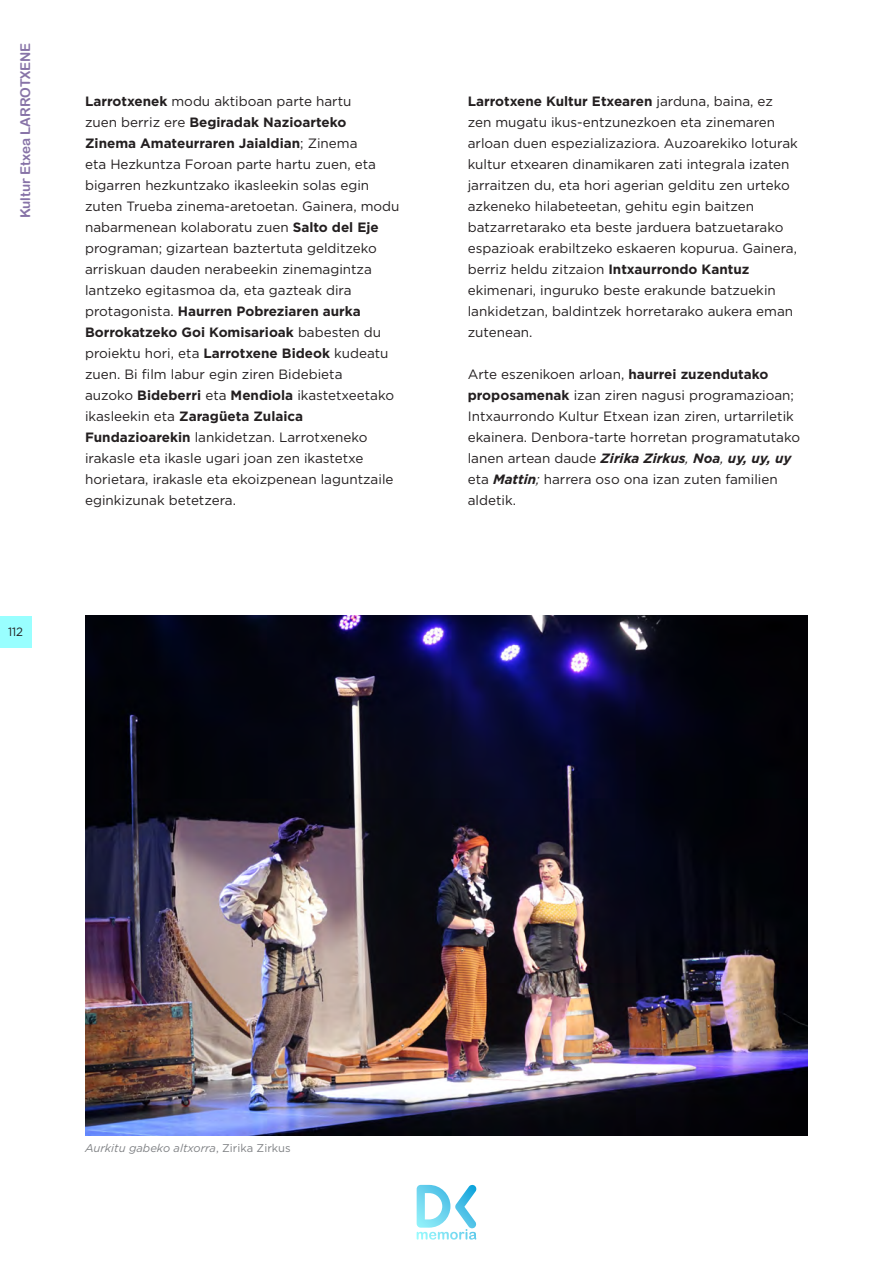
<style>
.page{position:relative;width:893px;height:1263px;background:#fff}
.page>*{position:absolute;margin:0;border:0;box-sizing:border-box;transform-origin:0 0}
.Cuerpo_de_texto{font:13.5px/21px "Gotham";color:#231f20}
.t1{font:13.5px "Arial Rounded MT Bold";color:#8773a7}
.t2{font:12px "Gotham";color:#231f20;scale:.96 1}
.Pie_de_foto_nuevo{font:italic 11.25px "Gotham";color:#808285}
.s1{font-weight:700}
.s2{font-weight:700;font-style:italic}
.s3{font-style:italic}
.s4{font-style:normal}
</style>
<div class="page">
<svg style="left:417px;top:1184px;width:60px;height:55px"></svg>
<div style="left:0;top:616px;width:31px;height:31px;background:#9ff"></div>
<img style="left:85px;top:616px;width:723px;height:519px">
<p class="t1" style="left:17px;top:218px;width:177px;rotate:-90deg">Kultur Etxea LARROTXENE</p>
<p class="t2" style="left:8px;top:624px;width:17px">112</p>
<p class="Cuerpo_de_texto" style="left:85px;top:90px;width:316px"><span class="s1">Larrotxenek</span> modu aktiboan parte hartu<br>zuen berriz ere <span class="s1">Begiradak Nazioarteko Zinema Amateurraren Jaialdian</span>; Zinema<br>eta Hezkuntza Foroan parte hartu zuen, eta bigarren hezkuntzako ikasleekin solas egin zuten Trueba zinema-aretoetan. Gainera, modu nabarmenean kolaboratu zuen <span class="s1">Salto del Eje </span>programan; gizartean baztertuta gelditzeko arriskuan dauden nerabeekin zinemagintza lantzeko egitasmoa da, eta gazteak dira protagonista. <span class="s1">Haurren Pobreziaren aurka Borrokatzeko Goi Komisarioak</span> babesten du proiektu hori, eta <span class="s1">Larrotxene Bideok</span> kudeatu zuen. Bi film labur egin ziren Bidebieta<br>auzoko <span class="s1">Bideberri</span> eta <span class="s1">Mendiola</span> ikastetxeetako ikasleekin eta <span class="s1">Zaragüeta Zulaica Fundazioarekin</span> lankidetzan. Larrotxeneko irakasle eta ikasle ugari joan zen ikastetxe horietara, irakasle eta ekoizpenean laguntzaile eginkizunak betetzera.</p>
<p class="Cuerpo_de_texto" style="left:468px;top:91px;width:332px"><span class="s1">Larrotxene Kultur Etxearen</span> jarduna, baina, ez zen mugatu ikus-entzunezkoen eta zinemaren arloan duen espezializaziora. Auzoarekiko loturak kultur etxearen dinamikaren zati integrala izaten jarraitzen du, eta hori agerian gelditu zen urteko azkeneko hilabeteetan, gehitu egin baitzen batzarretarako eta beste jarduera batzuetarako espazioak erabiltzeko eskaeren kopurua. Gainera, berriz heldu zitzaion <span class="s1">Intxaurrondo Kantuz </span>ekimenari, inguruko beste erakunde batzuekin lankidetzan, baldintzek horretarako aukera eman zutenean.</p>
<p class="Cuerpo_de_texto" style="left:468px;top:364px;width:334px">Arte eszenikoen arloan, <span class="s1">haurrei zuzendutako proposamenak</span> izan ziren nagusi programazioan; Intxaurrondo Kultur Etxean izan ziren, urtarriletik ekainera. Denbora-tarte horretan programatutako lanen artean daude <span class="s2">Zirika Zirkus</span><span class="s3">,</span> <span class="s2">Noa</span><span class="s3">,</span> <span class="s2">uy, uy, uy </span>eta <span class="s2">Mattin</span><span class="s3">;</span> harrera oso ona izan zuten familien aldetik.</p>
<p class="Pie_de_foto_nuevo" style="left:85px;top:1141px;width:207px">Aurkitu gabeko altxorra<span class="s4">, Zirika Zirkus</span></p>
</div>
